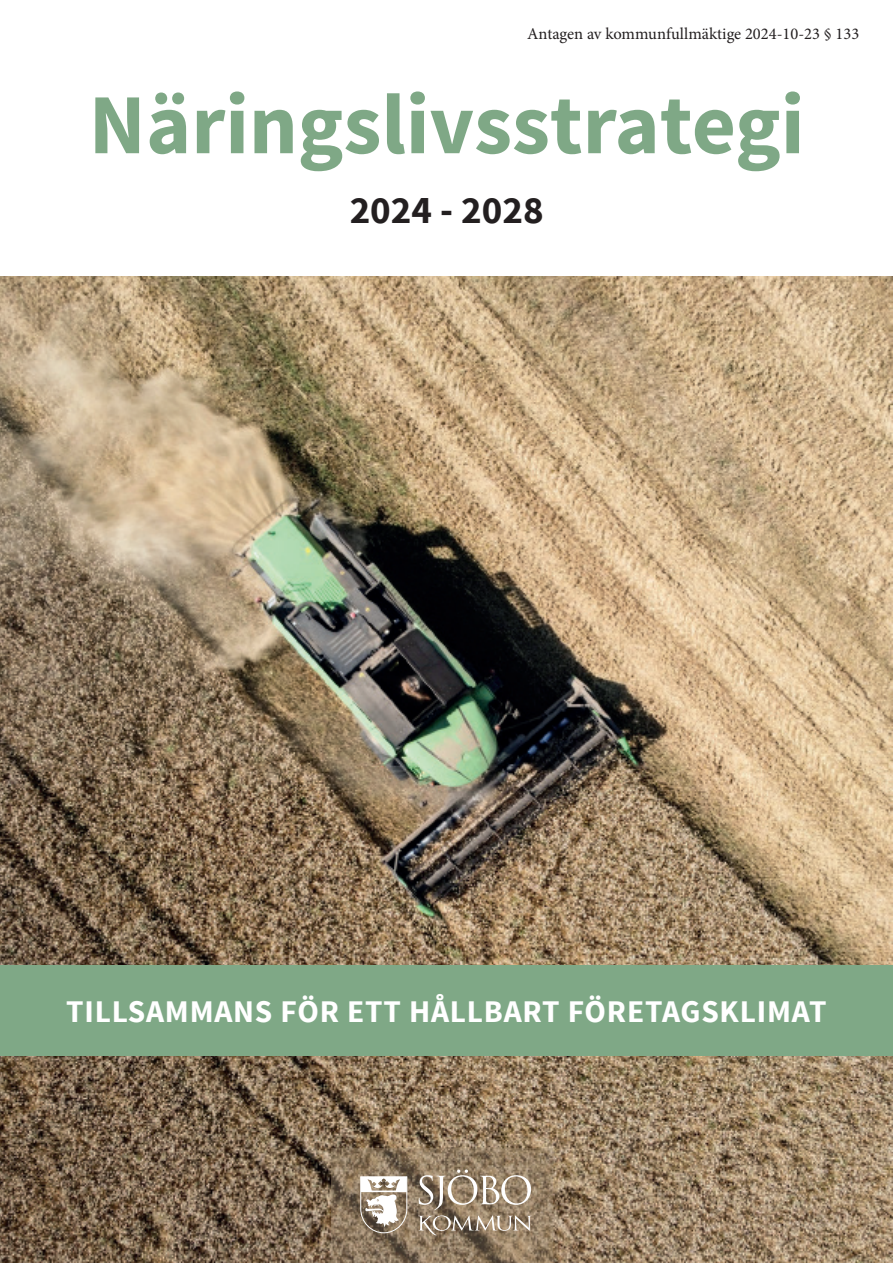
<style>
.page{position:relative;width:893px;height:1263px;background:#fff}
.page>*{position:absolute;margin:0;border:0;box-sizing:border-box;transform-origin:0 0}
.t1{font:700 85.5px "Source Sans Pro";color:#7fa886}
.t2{font:700 39px "Source Sans Pro";color:#231f20}
.t3{font:700 31.5px "Source Sans Pro";letter-spacing:.025em;color:#fff}
.t4{font:16.5px "Minion Pro";color:#231f20}
</style>
<div class="page">
<img style="left:0;top:277px;width:892px;height:986px">
<svg style="left:332px;top:1148px;width:221px;height:115px;background:#8b775f"></svg>
<svg style="left:418px;top:1169px;width:113px;height:66px;background:#a2917d"></svg>
<svg style="left:360px;top:1176px;width:48px;height:57px"></svg>
<div style="left:0;top:965px;width:893px;height:91px;background:#7fa886"></div>
<p class="t4" style="left:527px;top:22px;width:333px">Antagen av kommunfullmäktige 2024-10-23 § 133</p>
<h1 class="t1" style="left:89px;top:70px;width:717px">Näringslivsstrategi</h1>
<h2 class="t2" style="left:350px;top:185px;width:195px">2024 - 2028</h2>
<h3 class="t3" style="left:66px;top:992px;width:762px">TILLSAMMANS FÖR ETT HÅLLBART FÖRETAGSKLIMAT</h3>
</div>
